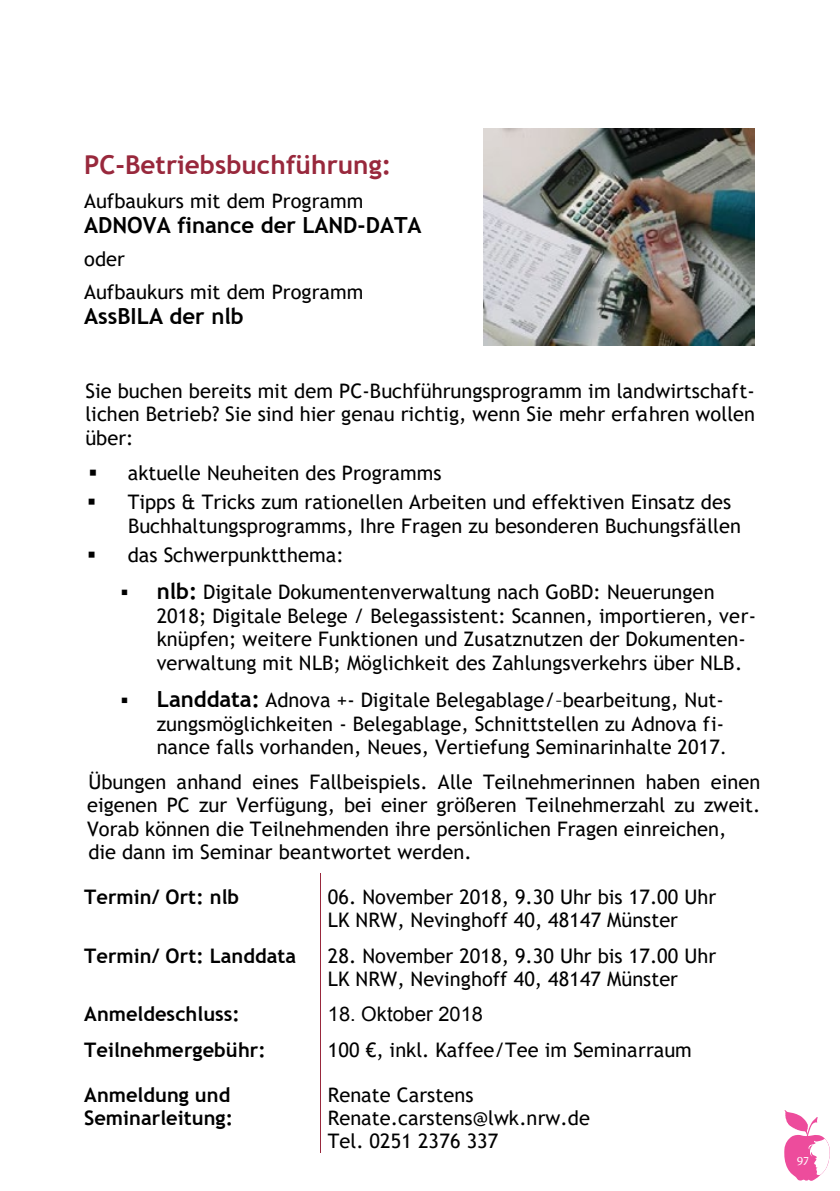
<style>
.page{position:relative;width:840px;height:1191px;background:#fff}
.page>*{position:absolute;margin:0;border:0;box-sizing:border-box;transform-origin:0 0}
.t1{font:700 26px "Trebuchet MS";color:#98283c}
.t2{font:700 22.2px "Trebuchet MS";color:#000}
.t3{font:20px/23.4px "Trebuchet MS";color:#000}
.t4{font:700 20px/23.4px "Trebuchet MS";color:#000}
.t5{font:20px "Arial";color:#000}
.t6{font:12px "Alda OTCEV";color:#fff}
.s1{font-weight:700;font-size:22.2px}
.s2{font-size:18px}
</style>
<div class="page">
<hr style="left:320px;top:873px;width:1px;height:59px;background:#98283c">
<hr style="left:320px;top:932px;width:1px;height:58px;background:#98283c">
<hr style="left:320px;top:990px;width:1px;height:36px;background:#98283c">
<hr style="left:320px;top:1026px;width:1px;height:44px;background:#98283c">
<hr style="left:320px;top:1070px;width:1px;height:82px;background:#98283c">
<img style="left:483px;top:128px;width:271px;height:218px">
<svg style="left:784px;top:1110px;width:46px;height:71px"></svg>
<h1 class="t1" style="left:84px;top:148px;width:308px">PC-Betriebsbuchführung:</h1>
<p class="t3" style="left:84px;top:189px;width:280px">Aufbaukurs mit dem Programm</p>
<p class="t2" style="left:84px;top:211px;width:338px">ADNOVA finance der LAND-DATA</p>
<p class="t3" style="left:84px;top:242px;width:280px;line-height:32.6px">oder<br>Aufbaukurs mit dem Programm</p>
<p class="t2" style="left:84px;top:302px;width:161px">AssBILA der nlb</p>
<p class="t3" style="left:85px;top:379px;width:670px;text-align:justify">Sie buchen bereits mit dem PC-Buchführungsprogramm im landwirtschaft&shy;lichen Betrieb? Sie sind hier genau richtig, wenn Sie mehr erfahren wollen über:</p>
<p class="t3" style="left:89px;top:461px;width:354px">▪ aktuelle Neuheiten des Programms</p>
<p class="t3" style="left:128px;top:490px;width:614px;text-indent:-41px">▪ Tipps &amp; Tricks zum rationellen Arbeiten und effektiven Einsatz des<br>Buchhaltungsprogramms, Ihre Fragen zu besonderen Buchungsfällen</p>
<p class="t3" style="left:87px;top:543px;width:258px">▪ das Schwerpunktthema:</p>
<p class="t3" style="left:157px;top:580px;width:600px;text-indent:-36px">▪ <span class="s1">nlb:</span> Digitale Dokumentenverwaltung nach GoBD: Neuerungen 2018; Digitale Belege / Belegassistent: Scannen, importieren, ver&shy;knüpfen; weitere Funktionen und Zusatznutzen der Dokumenten&shy;verwaltung mit NLB; Möglichkeit des Zahlungsverkehrs über NLB.</p>
<p class="t3" style="left:157px;top:688px;width:571px;text-indent:-36px">▪ <span class="s1">Landdata:</span> Adnova +- Digitale Belegablage/–bearbeitung, Nut&shy;zungsmöglichkeiten - Belegablage, Schnittstellen zu Adnova fi&shy;nance falls vorhanden, Neues, Vertiefung Seminarinhalte 2017<span class="s2">.</span></p>
<p class="t3" style="left:87px;top:770px;width:674px">Übungen anhand eines Fallbeispiels. Alle Teilnehmerinnen haben einen eigenen PC zur Verfügung, bei einer größeren Teilnehmerzahl zu zweit.<br>Vorab können die Teilnehmenden ihre persönlichen Fragen einreichen,<br>die dann im Seminar beantwortet werden.</p>
<p class="t4" style="left:84px;top:885px;width:156px">Termin/ Ort: nlb</p>
<p class="t3" style="left:328px;top:885px;width:390px">06. November 2018, 9.30 Uhr bis 17.00 Uhr<br>LK NRW, Nevinghoff 40, 48147 Münster</p>
<p class="t4" style="left:84px;top:944px;width:213px">Termin/ Ort: Landdata</p>
<p class="t3" style="left:328px;top:944px;width:390px">28. November 2018, 9.30 Uhr bis 17.00 Uhr<br>LK NRW, Nevinghoff 40, 48147 Münster</p>
<p class="t4" style="left:84px;top:1002px;width:157px">Anmeldeschluss:</p>
<p class="t5" style="left:328px;top:1001px;width:157px">18. Oktober 2018</p>
<p class="t4" style="left:84px;top:1038px;width:183px">Teilnehmergebühr:</p>
<p class="t3" style="left:328px;top:1038px;width:365px">100 €, inkl. Kaffee/Tee im Seminarraum</p>
<p class="t4" style="left:84px;top:1082px;width:150px">Anmeldung und<br>Seminarleitung:</p>
<p class="t3" style="left:328px;top:1082px;width:263px">Renate Carstens<br>Renate.carstens@lwk.nrw.de<br>Tel. 0251 2376 337</p>
<p class="t6" style="left:796px;top:1150px;width:13px">97</p>
</div>
